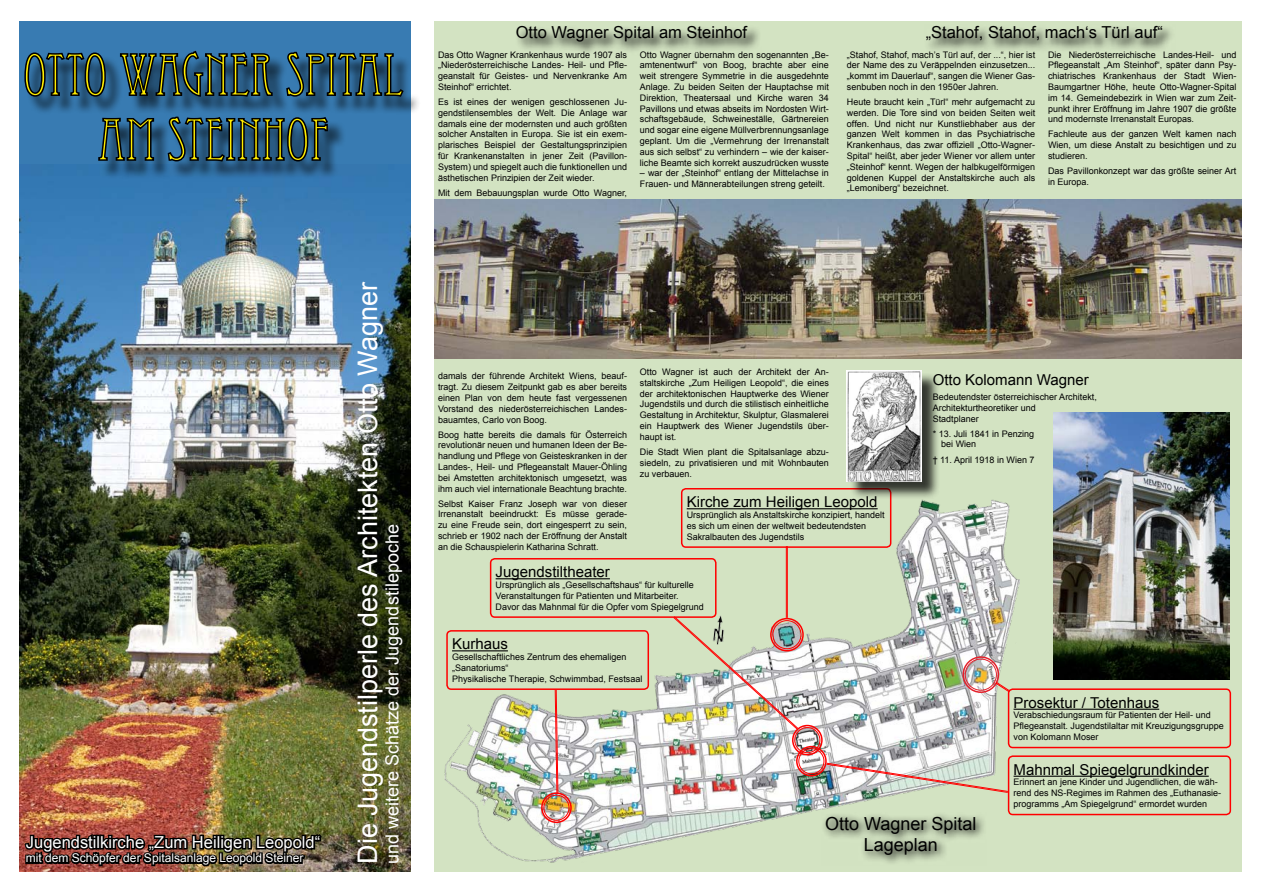
<style>
.page{position:relative;width:1263px;height:893px;background:#fff}
.page>*{position:absolute;margin:0;border:0;box-sizing:border-box;transform-origin:0 0}
.t1{font:27px "Arial";color:#fff}
.t2{font:18px "Arial";color:#fff}
.t3{font:18px/21.6px "Arial";color:#000;text-align:center}
.t4{font:16.5px "Arial";color:#000}
.t5{font:16.5px "Arial";color:#fff}
.t6{font:15px "Arial";color:#000}
.t7{font:12px "Arial";color:#fff}
.t8{font:9px/10.8px "Arial";color:#000;text-align:justify}
</style>
<div class="page">
<div style="left:434px;top:21px;width:808px;height:851px;background:#d3e3c2"></div>
<img style="left:19px;top:164px;width:392px;height:708px">
<div style="left:19px;top:21px;width:392px;height:143px;background:#387bb2"></div>
<div style="left:101px;top:119px;width:245px;height:61px;background:#000;opacity:.75"></div>
<svg style="left:98px;top:116px;width:231px;height:46px"></svg>
<div style="left:27px;top:54px;width:394px;height:61px;background:#000;opacity:.75"></div>
<svg style="left:24px;top:50px;width:381px;height:48px"></svg>
<img style="left:23px;top:816px;width:301px;height:53px">
<svg style="left:518px;top:27px;width:241px;height:25px"></svg>
<img style="left:445px;top:494px;width:574px;height:369px">
<div style="left:541px;top:792px;width:31px;height:31px;border:2px solid #f00;border-radius:50%"></div>
<div style="left:544px;top:795px;width:25px;height:25px;border:1px solid #f00;border-radius:50%"></div>
<div style="left:792px;top:725px;width:31px;height:30px;border:2px solid #f00;border-radius:50%"></div>
<div style="left:794px;top:727px;width:26px;height:26px;border:1px solid #f00;border-radius:50%"></div>
<div style="left:770px;top:618px;width:34px;height:33px;border:2px solid #f00;border-radius:50%"></div>
<div style="left:773px;top:620px;width:28px;height:29px;border:1px solid #f00;border-radius:50%"></div>
<div style="left:962px;top:656px;width:37px;height:37px;border:2px solid #e4202b;border-radius:50%"></div>
<div style="left:965px;top:659px;width:32px;height:31px;border:1px solid #e4202b;border-radius:50%"></div>
<svg style="left:821px;top:812px;width:165px;height:51px"></svg>
<hr style="left:452px;top:650px;width:56px;height:1px;background:#000">
<div style="left:446px;top:630px;width:203px;height:60px;border:2px solid #f00;border-radius:4px"></div>
<svg style="left:554px;top:689px;width:4px;height:105px"></svg>
<hr style="left:496px;top:578px;width:114px;height:1px;background:#000">
<div style="left:490px;top:558px;width:226px;height:60px;border:2px solid #f00;border-radius:4px"></div>
<img style="left:673px;top:616px;width:126px;height:113px">
<hr style="left:786px;top:546px;width:1px;height:72px;background:#f00">
<hr style="left:787px;top:546px;width:1px;height:72px;background:#f00">
<div style="left:796px;top:746px;width:31px;height:30px;border:2px solid #f00;border-radius:50%"></div>
<div style="left:798px;top:748px;width:26px;height:26px;border:1px solid #f00;border-radius:50%"></div>
<hr style="left:1013px;top:776px;width:196px;height:1px;background:#000">
<div style="left:1008px;top:755px;width:223px;height:60px;border:2px solid #f00;border-radius:4px"></div>
<img style="left:826px;top:762px;width:183px;height:31px">
<hr style="left:1013px;top:709px;width:146px;height:1px;background:#000">
<div style="left:1008px;top:688px;width:223px;height:60px;border:2px solid #f00;border-radius:4px"></div>
<svg style="left:995px;top:681px;width:16px;height:11px"></svg>
<img style="left:435px;top:200px;width:807px;height:158px">
<img style="left:1053px;top:413px;width:176px;height:266px">
<hr style="left:687px;top:508px;width:191px;height:1px;background:#000">
<div style="left:681px;top:488px;width:210px;height:60px;border:2px solid #f00;border-radius:4px"></div>
<svg style="left:928px;top:27px;width:244px;height:23px"></svg>
<div style="left:849px;top:372px;width:91px;height:128px;background:#000;opacity:.75"></div>
<img style="left:847px;top:370px;width:75px;height:111px">
<h3 class="t5" style="left:26px;top:831px;width:296px">Jugendstilkirche „Zum Heiligen Leopold“</h3>
<h3 class="t7" style="left:26px;top:850px;width:279px">mit dem Schöpfer der Spitalsanlage Leopold Steiner</h3>
<h1 class="t1" style="left:350px;top:864px;width:583px;rotate:-90deg">Die Jugendstilperle des Architekten Otto Wagner</h1>
<h2 class="t2" style="left:380px;top:864px;width:341px;rotate:-90deg">und weitere Schätze der Jugendstilepoche</h2>
<h3 class="t4" style="left:516px;top:22px;width:233px">Otto Wagner Spital am Steinhof</h3>
<p class="t8" style="left:438px;top:49px;width:191px">Das Otto Wagner Krankenhaus wurde 1907 als „Niederösterreichische Landes- Heil- und Pfle&shy;geanstalt für Geistes- und Nervenkranke Am Steinhof“ errichtet.</p>
<p class="t8" style="left:438px;top:97px;width:191px">Es ist eines der wenigen geschlossenen Ju&shy;gendstilensembles der Welt. Die Anlage war damals eine der modernsten und auch größten solcher Anstalten in Europa. Sie ist ein exem&shy;plarisches Beispiel der Gestaltungsprinzipien für Krankenanstalten in jener Zeit (Pavillon-System) und spiegelt auch die funktionellen und ästhetischen Prinzipien der Zeit wieder.</p>
<p class="t8" style="left:438px;top:187px;width:191px">Mit dem Bebauungsplan wurde Otto Wagner,</p>
<p class="t8" style="left:640px;top:49px;width:191px">Otto Wagner übernahm den sogenannten „Be&shy;amtenentwurf“ von Boog, brachte aber eine weit strengere Symmetrie in die ausgedehnte Anlage. Zu beiden Seiten der Hauptachse mit Direktion, Theatersaal und Kirche waren 34<br>Pavillons und etwas abseits im Nordosten Wirt&shy;schaftsgebäude, Schweineställe, Gärtnereien und sogar eine eigene Müllverbrennungsanlage geplant. Um die „Vermehrung der Irrenanstalt aus sich selbst“ zu verhindern – wie der kaiser&shy;liche Beamte sich korrekt auszudrücken wusste</p>
<p class="t8" style="left:640px;top:168px;width:191px">– war der „Steinhof“ entlang der Mittelachse in<br>Frauen- und Männerabteilungen streng geteilt.</p>
<h3 class="t4" style="left:926px;top:22px;width:239px">„Stahof, Stahof, mach‘s Türl auf“</h3>
<p class="t8" style="left:847px;top:49px;width:190px">„Stahof, Stahof, mach’s Türl auf, der ...“, hier ist der Name des zu Veräppelnden einzusetzen... „kommt im Dauerlauf“, sangen die Wiener Gas&shy;senbuben noch in den 1950er Jahren.</p>
<p class="t8" style="left:847px;top:97px;width:190px">Heute braucht kein „Türl“ mehr aufgemacht zu werden. Die Tore sind von beiden Seiten weit offen. Und nicht nur Kunstliebhaber aus der ganzen Welt kommen in das Psychiatrische Krankenhaus, das zwar offiziell „Otto-Wagner-Spital“ heißt, aber jeder Wiener vor allem unter „Steinhof“ kennt. Wegen der halbkugelförmigen goldenen Kuppel der Anstaltskirche auch als „Lemoniberg“ bezeichnet.</p>
<p class="t8" style="left:1048px;top:49px;width:190px">Die Niederösterreichische Landes-Heil- und Pflegeanstalt „Am Steinhof“, später dann Psy&shy;chiatrisches Krankenhaus der Stadt Wien-Baumgartner Höhe, heute Otto-Wagner-Spital im 14. Gemeindebezirk in Wien war zum Zeit&shy;punkt ihrer Eröffnung im Jahre 1907 die größte und modernste Irrenanstalt Europas.</p>
<p class="t8" style="left:1048px;top:129px;width:190px">Fachleute aus der ganzen Welt kamen nach Wien, um diese Anstalt zu besichtigen und zu studieren.</p>
<p class="t8" style="left:1048px;top:166px;width:190px">Das Pavillonkonzept war das größte seiner Art in Europa.</p>
<p class="t8" style="left:438px;top:371px;width:191px">damals der führende Architekt Wiens, beauf&shy;tragt. Zu diesem Zeitpunkt gab es aber bereits einen Plan von dem heute fast vergessenen Vorstand des niederösterreichischen Landes&shy;bauamtes, Carlo von Boog.</p>
<p class="t8" style="left:438px;top:429px;width:191px">Boog hatte bereits die damals für Österreich revolutionär neuen und humanen Ideen der Be&shy;handlung und Pflege von Geisteskranken in der Landes-, Heil- und Pflegeanstalt Mauer-Öhling bei Amstetten architektonisch umgesetzt, was ihm auch viel internationale Beachtung brachte.</p>
<p class="t8" style="left:438px;top:498px;width:191px">Selbst Kaiser Franz Joseph war von dieser Irrenanstalt beeindruckt: Es müsse gerade&shy;zu eine Freude sein, dort eingesperrt zu sein, schrieb er 1902 nach der Eröffnung der Anstalt an die Schauspielerin Katharina Schratt.</p>
<p class="t8" style="left:640px;top:367px;width:191px">Otto Wagner ist auch der Architekt der An&shy;staltskirche „Zum Heiligen Leopold“, die eines der architektonischen Hauptwerke des Wiener Jugendstils und durch die stilistisch einheitliche Gestaltung in Architektur, Skulptur, Glasmalerei ein Hauptwerk des Wiener Jugendstils über&shy;haupt ist.</p>
<p class="t8" style="left:640px;top:446px;width:191px">Die Stadt Wien plant die Spitalsanlage abzu&shy;siedeln, zu privatisieren und mit Wohnbauten zu verbauen.</p>
<h3 class="t6" style="left:687px;top:492px;width:192px">Kirche zum Heiligen Leopold</h3>
<p class="t8" style="left:687px;top:509px;width:200px;text-align:left">Ursprünglich als Anstaltskirche konzipiert, handelt es sich um einen der weltweit bedeutendsten<br>Sakralbauten des Jugendstils</p>
<h3 class="t6" style="left:496px;top:562px;width:116px">Jugendstiltheater</h3>
<p class="t8" style="left:496px;top:579px;width:210px;text-align:left">Ursprünglich als „Gesellschaftshaus“ für kulturelle<br>Veranstaltungen für Patienten und Mitarbeiter.<br>Davor das Mahnmal für die Opfer vom Spiegelgrund</p>
<h3 class="t6" style="left:452px;top:634px;width:57px">Kurhaus</h3>
<p class="t8" style="left:452px;top:652px;width:192px;text-align:left">Gesellschaftliches Zentrum des ehemaligen „Sanatoriums“<br>Physikalische Therapie, Schwimmbad, Festsaal</p>
<h3 class="t6" style="left:933px;top:370px;width:158px">Otto Kolomann Wagner</h3>
<p class="t8" style="left:933px;top:392px;width:166px;text-align:left">Bedeutendster österreichischer Architekt,<br>Architekturtheoretiker und<br>Stadtplaner</p>
<p class="t8" style="left:941px;top:428px;width:95px;text-indent:-9px">* 13. Juli 1841 in Penzing bei Wien</p>
<p class="t8" style="left:933px;top:454px;width:103px">† 11. April 1918 in Wien 7</p>
<h3 class="t6" style="left:1013px;top:692px;width:147px">Prosektur / Totenhaus</h3>
<p class="t8" style="left:1013px;top:710px;width:212px;text-align:left">Verabschiedungsraum für Patienten der Heil- und<br>Pflegeanstalt. Jugendstilaltar mit Kreuzigungsgruppe von Kolomann Moser</p>
<h3 class="t6" style="left:1013px;top:759px;width:197px">Mahnmal Spiegelgrundkinder</h3>
<p class="t8" style="left:1013px;top:777px;width:209px;text-align:left">Erinnert an jene Kinder und Jugendlichen, die wäh&shy;rend des NS-Regimes im Rahmen des „Euthanasie&shy;programms „Am Spiegelgrund“ ermordet wurden</p>
<h2 class="t3" style="left:825px;top:813px;width:153px">Otto Wagner Spital<br>Lageplan</h2>
</div>
